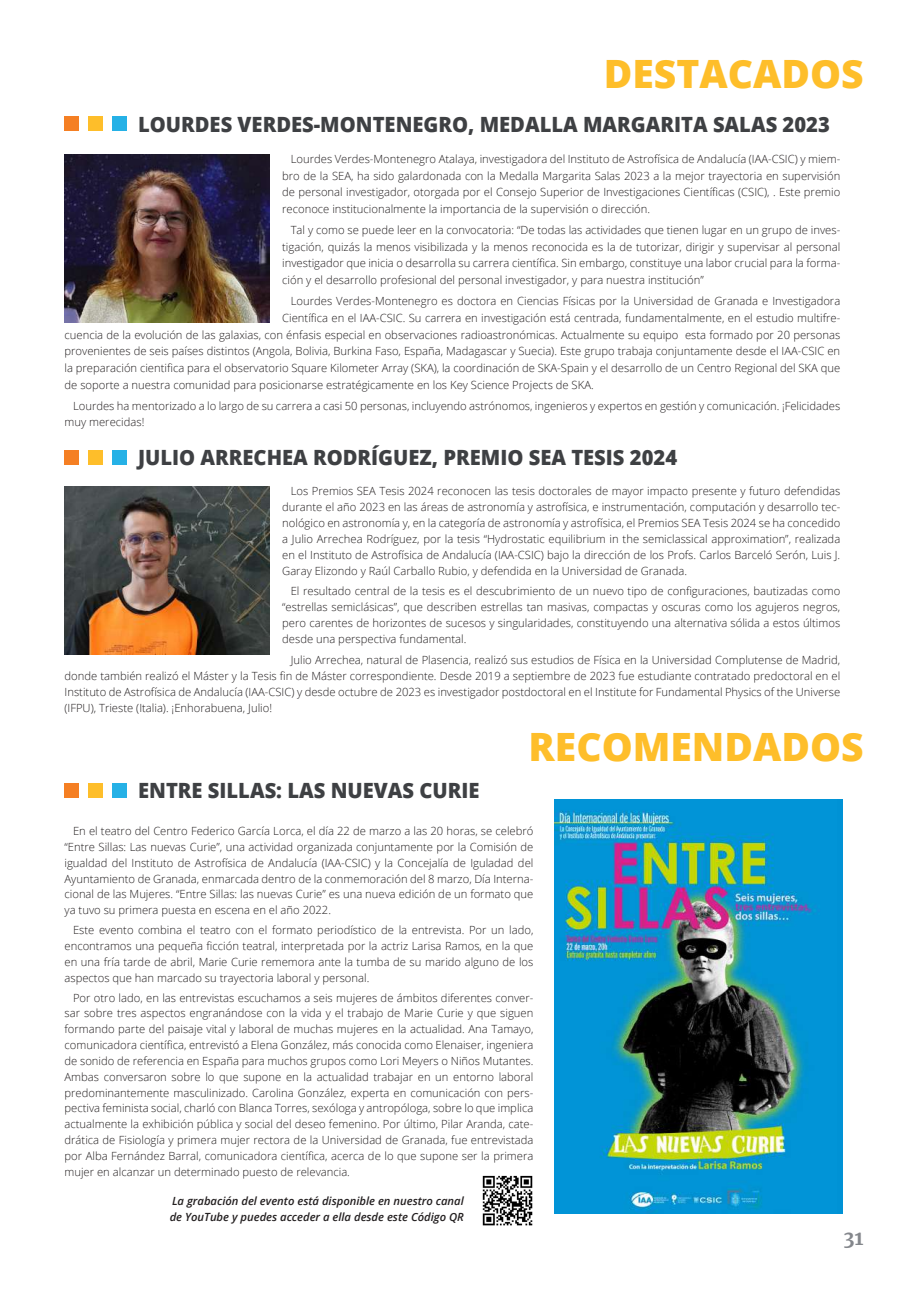
<style>
.page{position:relative;width:919px;height:1289px;background:#fff}
.page>*{position:absolute;margin:0;border:0;box-sizing:border-box;transform-origin:0 0}
.t1{font:800 39px "Open Sans";color:#febe2a}
.t2{font:800 21px "Open Sans";color:#3e4043;scale:.96 1}
.t3{font:700 19.5px "Merriweather";color:#84878c}
.t4{font:300 11.25px/15.8px "Open Sans";color:#231f20;text-align:justify}
.t5{font:italic 600 11.25px/15.6px "Open Sans";color:#231f20}
</style>
<div class="page">
<div style="left:64px;top:116px;width:15px;height:15px;background:#f57f23"></div>
<div style="left:64px;top:783px;width:15px;height:14px;background:#f57f23"></div>
<div style="left:88px;top:116px;width:15px;height:15px;background:#febe2a"></div>
<div style="left:88px;top:783px;width:15px;height:14px;background:#febe2a"></div>
<div style="left:112px;top:116px;width:15px;height:15px;background:#26b1e6"></div>
<div style="left:112px;top:783px;width:15px;height:14px;background:#26b1e6"></div>
<img style="left:64px;top:154px;width:205px;height:168px">
<img style="left:64px;top:486px;width:205px;height:168px">
<div style="left:64px;top:449px;width:15px;height:15px;background:#f57f23"></div>
<div style="left:88px;top:449px;width:15px;height:15px;background:#febe2a"></div>
<div style="left:112px;top:449px;width:15px;height:15px;background:#26b1e6"></div>
<img style="left:554px;top:799px;width:288px;height:414px">
<img style="left:482px;top:1175px;width:51px;height:51px">
<h1 class="t1" style="left:603px;top:44px;width:261px">DESTACADOS</h1>
<h2 class="t2" style="left:138px;top:108px;width:722px">LOURDES VERDES-MONTENEGRO, MEDALLA MARGARITA SALAS 2023</h2>
<p class="t4" style="left:282px;top:150px;width:559px;line-height:16.6px;text-indent:9px">Lourdes Verdes-Montenegro Atalaya, investigadora del Instituto de Astrofísica de Andalucía (IAA-CSIC) y miem&shy;bro de la SEA, ha sido galardonada con la Medalla Margarita Salas 2023 a la mejor trayectoria en supervisión de personal investigador, otorgada por el Consejo Superior de Investigaciones Científicas (CSIC), . Este premio reconoce institucionalmente la importancia de la supervisión o dirección.</p>
<p class="t4" style="left:282px;top:221px;width:559px;line-height:16.6px;text-indent:9px">Tal y como se puede leer en la convocatoria: “De todas las actividades que tienen lugar en un grupo de inves&shy;tigación, quizás la menos visibilizada y la menos reconocida es la de tutorizar, dirigir y supervisar al personal investigador que inicia o desarrolla su carrera científica. Sin embargo, constituye una labor crucial para la forma&shy;ción y el desarrollo profesional del personal investigador, y para nuestra institución”</p>
<p class="t4" style="left:291px;top:293px;width:551px">Lourdes Verdes-Montenegro es doctora en Ciencias Físicas por la Universidad de Granada e Investigadora</p>
<p class="t4" style="left:282px;top:309px;width:559px">Científica en el IAA-CSIC. Su carrera en investigación está centrada, fundamentalmente, en el estudio multifre-</p>
<p class="t4" style="left:64px;top:326px;width:777px">cuencia de la evolución de las galaxias, con énfasis especial en observaciones radioastronómicas. Actualmente su equipo esta formado por 20 personas</p>
<p class="t4" style="left:64px;top:343px;width:777px">provenientes de seis países distintos (Angola, Bolivia, Burkina Faso, España, Madagascar y Suecia). Este grupo trabaja conjuntamente desde el IAA-CSIC en</p>
<p class="t4" style="left:64px;top:360px;width:777px">la preparación cientifica para el observatorio Square Kilometer Array (SKA), la coordinación de SKA-Spain y el desarrollo de un Centro Regional del SKA que</p>
<p class="t4" style="left:64px;top:376px;width:530px">de soporte a nuestra comunidad para posicionarse estratégicamente en los Key Science Projects de SKA.</p>
<p class="t4" style="left:64px;top:397px;width:777px;line-height:16.6px;text-indent:9px">Lourdes ha mentorizado a lo largo de su carrera a casi 50 personas, incluyendo astrónomos, ingenieros y expertos en gestión y comunicación. ¡Felicidades muy merecidas!</p>
<h2 class="t2" style="left:138px;top:441px;width:563px">JULIO ARRECHEA RODRÍGUEZ, PREMIO SEA TESIS 2024</h2>
<p class="t4" style="left:282px;top:482px;width:559px;text-indent:9px">Los Premios SEA Tesis 2024 reconocen las tesis doctorales de mayor impacto presente y futuro defendidas durante el año 2023 en las áreas de astronomía y astrofísica, e instrumentación, computación y desarrollo tec&shy;nológico en astronomía y, en la categoría de astronomía y astrofísica, el Premios SEA Tesis 2024 se ha concedido a Julio Arrechea Rodríguez, por la tesis “Hydrostatic equilibrium in the semiclassical approximation”, realizada en el Instituto de Astrofísica de Andalucía (IAA-CSIC) bajo la dirección de los Profs. Carlos Barceló Serón, Luis J.<br>Garay Elizondo y Raúl Carballo Rubio, y defendida en la Universidad de Granada.</p>
<p class="t4" style="left:282px;top:583px;width:559px;text-indent:9px">El resultado central de la tesis es el descubrimiento de un nuevo tipo de configuraciones, bautizadas como “estrellas semiclásicas”, que describen estrellas tan masivas, compactas y oscuras como los agujeros negros, pero carentes de horizontes de sucesos y singularidades, constituyendo una alternativa sólida a estos últimos desde una perspectiva fundamental.</p>
<p class="t4" style="left:64px;top:651px;width:777px;text-indent:226px">Julio Arrechea, natural de Plasencia, realizó sus estudios de Física en la Universidad Complutense de Madrid, donde también realizó el Máster y la Tesis fin de Máster correspondiente. Desde 2019 a septiembre de 2023 fue estudiante contratado predoctoral en el Instituto de Astrofísica de Andalucía (IAA-CSIC) y desde octubre de 2023 es investigador postdoctoral en el Institute for Fundamental Physics of the Universe (IFPU), Trieste (Italia). ¡Enhorabuena, Julio!</p>
<h2 class="t2" style="left:138px;top:774px;width:357px">ENTRE SILLAS: LAS NUEVAS CURIE</h2>
<h1 class="t1" style="left:528px;top:717px;width:337px">RECOMENDADOS</h1>
<p class="t4" style="left:64px;top:822px;width:470px;text-indent:9px">En el teatro del Centro Federico García Lorca, el día 22 de marzo a las 20 horas, se celebró “Entre Sillas: Las nuevas Curie”, una actividad organizada conjuntamente por la Comisión de igualdad del Instituto de Astrofísica de Andalucía (IAA-CSIC) y la Concejalía de Iguladad del Ayuntamiento de Granada, enmarcada dentro de la conmemoración del 8 marzo, Día Interna&shy;cional de las Mujeres. “Entre Sillas: las nuevas Curie” es una nueva edición de un formato que ya tuvo su primera puesta en escena en el año 2022.</p>
<p class="t4" style="left:64px;top:921px;width:470px;text-indent:9px">Este evento combina el teatro con el formato periodístico de la entrevista. Por un lado, encontramos una pequeña ficción teatral, interpretada por la actriz Larisa Ramos, en la que en una fría tarde de abril, Marie Curie rememora ante la tumba de su marido alguno de los aspectos que han marcado su trayectoria laboral y personal.</p>
<p class="t4" style="left:64px;top:989px;width:470px;text-indent:9px">Por otro lado, en las entrevistas escuchamos a seis mujeres de ámbitos diferentes conver&shy;sar sobre tres aspectos engranándose con la vida y el trabajo de Marie Curie y que siguen formando parte del paisaje vital y laboral de muchas mujeres en la actualidad. Ana Tamayo, comunicadora científica, entrevistó a Elena González, más conocida como Elenaiser, ingeniera de sonido de referencia en España para muchos grupos como Lori Meyers o Niños Mutantes.<br>Ambas conversaron sobre lo que supone en la actualidad trabajar en un entorno laboral predominantemente masculinizado. Carolina González, experta en comunicación con pers&shy;pectiva feminista social, charló con Blanca Torres, sexóloga y antropóloga, sobre lo que implica actualmente la exhibición pública y social del deseo femenino. Por último, Pilar Aranda, cate&shy;drática de Fisiología y primera mujer rectora de la Universidad de Granada, fue entrevistada por Alba Fernández Barral, comunicadora científica, acerca de lo que supone ser la primera mujer en alcanzar un determinado puesto de relevancia.</p>
<p class="t5" style="left:170px;top:1193px;width:296px">La grabación del evento está disponible en nuestro canal de YouTube y puedes acceder a ella desde este Código QR</p>
<h3 class="t3" style="left:843px;top:1224px;width:22px">31</h3>
</div>
